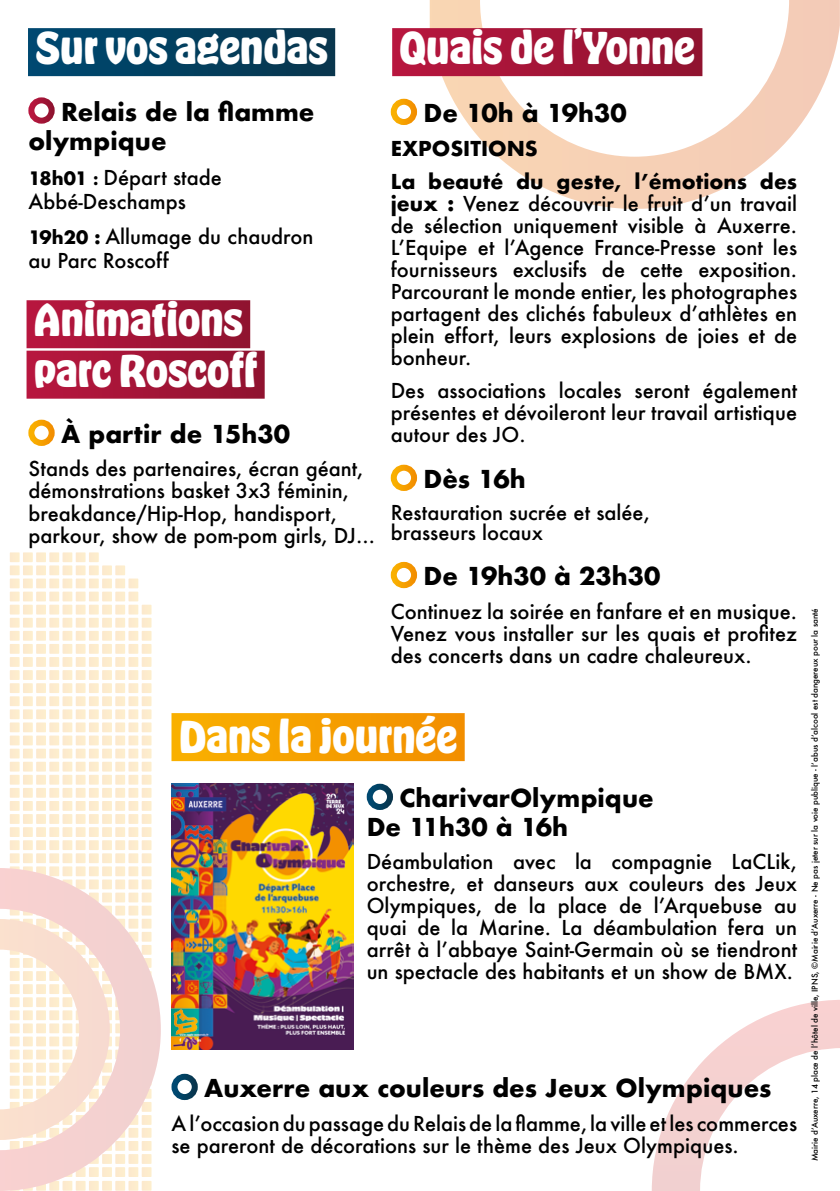
<style>
.page{position:relative;width:840px;height:1191px;background:#fff}
.page>*{position:absolute;margin:0;border:0;box-sizing:border-box;transform-origin:0 0}
.t1{font:700 42px/50.4px "Hobeaux";color:#fff}
.t2{font:700 24px/28.8px "Futura";color:#000}
.t3{font:500 20px/22px "Futura";color:#000}
.t4{font:700 20px/33.4px "Futura";color:#000}
.t5{font:500 8px "Futura";color:#000}
.s1{font-weight:700;font-size:18px}
.s2{font-family:"All Round Gothic";font-weight:700;font-size:18px}
.s3{font-weight:700}
</style>
<div class="page">
<svg style="left:429px;top:0;width:410px;height:209px"></svg>
<div style="left:28px;top:28px;width:307px;height:48px;background:linear-gradient(to right,#004971,#08354c)"></div>
<div style="left:27px;top:300px;width:223px;height:48px;background:linear-gradient(to right,#b8173f,#90132f)"></div>
<div style="left:27px;top:351px;width:237px;height:48px;background:linear-gradient(to right,#b8173f,#90132f)"></div>
<div style="left:392px;top:28px;width:310px;height:48px;background:linear-gradient(to right,#b8173f,#90132f)"></div>
<svg style="left:651px;top:1000px;width:188px;height:191px"></svg>
<div style="left:28px;top:97px;width:27px;height:27px;border:6px solid #fff;border-radius:50%"></div>
<div style="left:28px;top:420px;width:27px;height:26px;border:6px solid #fff;border-radius:50%"></div>
<div style="left:390px;top:99px;width:27px;height:26px;border:6px solid #fff;border-radius:50%"></div>
<div style="left:390px;top:465px;width:27px;height:26px;border:6px solid #fff;border-radius:50%"></div>
<div style="left:390px;top:562px;width:27px;height:26px;border:6px solid #fff;border-radius:50%"></div>
<svg style="left:0;top:868px;width:161px;height:323px"></svg>
<svg style="left:0;top:552px;width:151px;height:638px"></svg>
<div style="left:171px;top:713px;width:293px;height:48px;background:linear-gradient(to right,#f9b100,#f28e00)"></div>
<div style="left:366px;top:783px;width:27px;height:27px;border:6px solid #fff;border-radius:50%"></div>
<img style="left:171px;top:783px;width:182px;height:266px">
<div style="left:171px;top:1073px;width:27px;height:27px;border:6px solid #fff;border-radius:50%"></div>
<h1 class="t1" style="left:35px;top:21px;width:294px">Sur vos agendas</h1>
<p class="t2" style="left:28px;top:97px;width:287px;text-indent:33px">Relais de la flamme olympique</p>
<p class="t3" style="left:28px;top:165px;width:195px;line-height:24px"><span class="s1">18h01</span> <span class="s2">:</span> Départ stade<br>Abbé-Deschamps</p>
<p class="t3" style="left:28px;top:225px;width:286px;line-height:24px"><span class="s1">19h20 :</span> Allumage du chaudron au Parc Roscoff</p>
<h1 class="t1" style="left:34px;top:293px;width:225px">Animations parc Roscoff</h1>
<p class="t2" style="left:61px;top:420px;width:230px">À partir de 15h30</p>
<p class="t3" style="left:28px;top:458px;width:348px">Stands des partenaires, écran géant, démonstrations basket 3x3 féminin, breakdance/Hip-Hop, handisport, parkour, show de pom-pom girls, DJ…</p>
<h1 class="t1" style="left:399px;top:21px;width:297px">Quais de l’Yonne</h1>
<p class="t2" style="left:423px;top:99px;width:205px">De 10h à 19h30</p>
<p class="t4" style="left:390px;top:131px;width:407px">EXPOSITIONS<br>La beauté du geste, l’émotions des</p>
<p class="t3" style="left:390px;top:192px;width:407px;text-align:justify"><span class="s3">jeux :</span> Venez découvrir le fruit d’un travail de sélection uniquement visible à Auxerre.<br>L’Equipe et l’Agence France-Presse sont les fournisseurs exclusifs de cette exposition.<br>Parcourant le monde entier, les photographes partagent des clichés fabuleux d’athlètes en plein effort, leurs explosions de joies et de bonheur.</p>
<p class="t3" style="left:390px;top:379px;width:407px;text-align:justify">Des associations locales seront également présentes et dévoileront leur travail artistique autour des JO.</p>
<p class="t2" style="left:423px;top:465px;width:104px">Dès 16h</p>
<p class="t3" style="left:390px;top:502px;width:260px;line-height:20px">Restauration sucrée et salée, brasseurs locaux</p>
<p class="t2" style="left:423px;top:562px;width:238px">De 19h30 à 23h30</p>
<p class="t3" style="left:390px;top:600px;width:407px;text-align:justify">Continuez la soirée en fanfare et en musique.<br>Venez vous installer sur les quais et profitez des concerts dans un cadre chaleureux.</p>
<h1 class="t1" style="left:179px;top:710px;width:280px">Dans la journée</h1>
<p class="t2" style="left:366px;top:783px;width:288px;text-indent:33px">CharivarOlympique<br>De 11h30 à 16h</p>
<p class="t3" style="left:366px;top:850px;width:431px;text-align:justify">Déambulation avec la compagnie LaCLik, orchestre, et danseurs aux couleurs des Jeux Olympiques, de la place de l’Arquebuse au quai de la Marine. La déambulation fera un arrêt à l’abbaye Saint-Germain où se tiendront un spectacle des habitants et un show de BMX.</p>
<p class="t2" style="left:204px;top:1073px;width:568px">Auxerre aux couleurs des Jeux Olympiques</p>
<p class="t3" style="left:171px;top:1111px;width:626px">A l’occasion du passage du Relais de la flamme, la ville et les commerces se pareront de décorations sur le thème des Jeux Olympiques.</p>
<p class="t5" style="left:809px;top:1161px;width:555px;rotate:-90deg">Mairie d’Auxerre, 14 place de l’hôtel de ville, IPNS, ©Mairie d’Auxerre - Ne pas jeter sur la voie publique - l’abus d’alcool est dangereux pour la santé</p>
</div>
